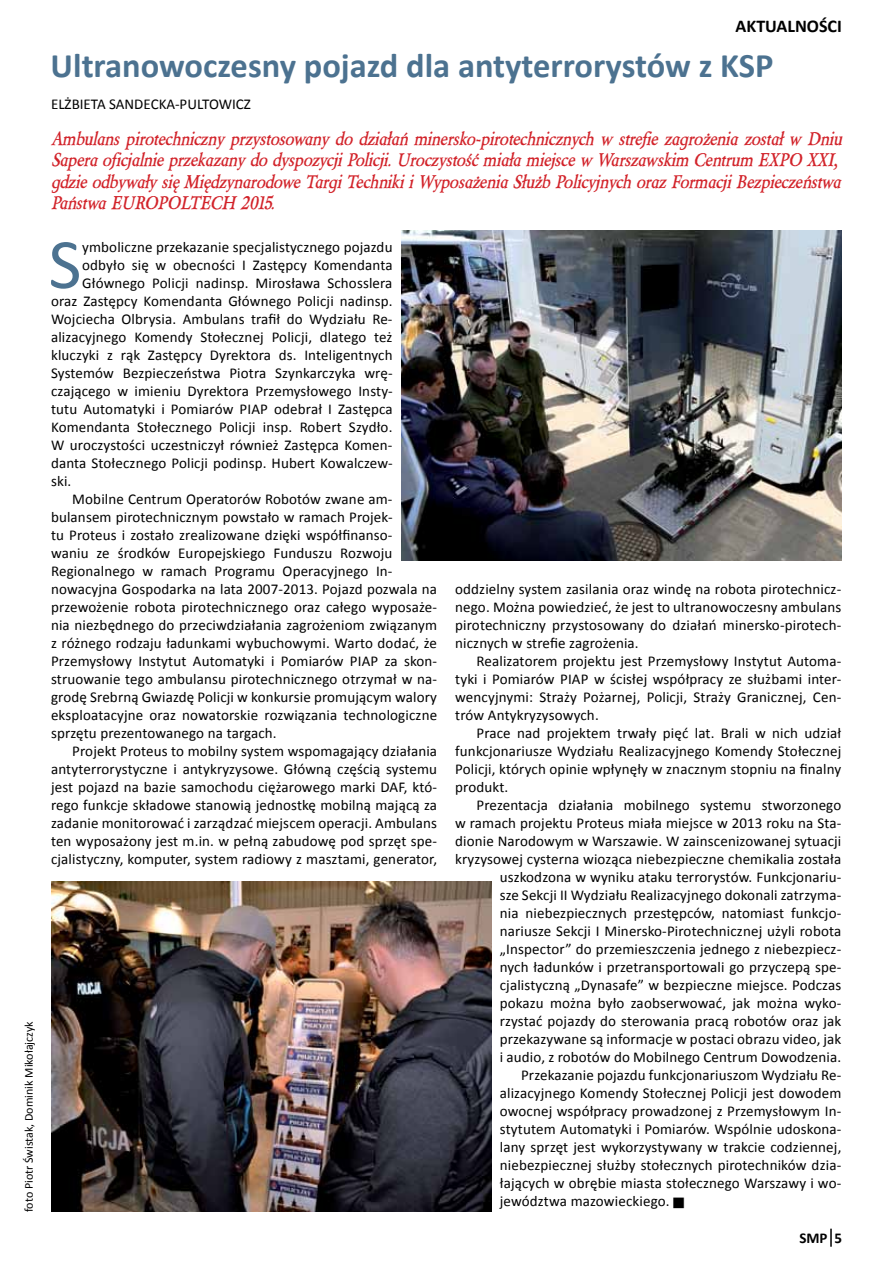
<style>
.page{position:relative;width:893px;height:1263px;background:#fff}
.page>*{position:absolute;margin:0;border:0;box-sizing:border-box;transform-origin:0 0}
.t1{font:71.7px "Calibri";color:#4c7290}
.t2{font:700 34.5px "Calibri";color:#4c7290}
.t3{font:italic 700 18px/21.6px "Berylium";color:#d2232a}
.t4{font:700 18px "Calibri";color:#000}
.t5{font:15px/18px "Calibri";letter-spacing:.01em;color:#000;text-align:justify}
.t6{font:700 15px "Calibri";color:#000}
.t7{font:12px "Calibri";color:#000}
</style>
<div class="page">
<svg style="left:830px;top:1229px;width:2px;height:18px"></svg>
<img style="left:401px;top:231px;width:440px;height:330px">
<img style="left:51px;top:882px;width:440px;height:330px">
<p class="t7" style="left:21px;top:1212px;width:192px;rotate:-90deg">foto Piotr Świstak, Dominik Mikołajczyk</p>
<p class="t4" style="left:736px;top:15px;width:108px">AKTUALNOŚCI</p>
<h2 class="t2" style="left:51px;top:43px;width:724px">Ultranowoczesny pojazd dla antyterrorystów z KSP</h2>
<p class="t5" style="left:51px;top:95px;width:201px">ELŻBIETA SANDECKA-PULTOWICZ</p>
<p class="t3" style="left:51px;top:128px;width:792px">Ambulans pirotechniczny przystosowany do działań minersko-pirotechnicznych w strefie zagrożenia został w Dniu Sapera oficjalnie przekazany do dyspozycji Policji. Uroczystość miała miejsce w Warszawskim Centrum EXPO XXI, gdzie odbywały się Międzynarodowe Targi Techniki i Wyposażenia Służb Policyjnych oraz Formacji Bezpieczeństwa Państwa EUROPOLTECH 2015.</p>
<h1 class="t1" style="left:49px;top:219px;width:34px">S</h1>
<p class="t5" style="left:82px;top:238px;width:312px">ymboliczne przekazanie specjalistycznego pojazdu</p>
<p class="t5" style="left:82px;top:256px;width:312px">odbyło się w obecności I Zastępcy Komendanta</p>
<p class="t5" style="left:82px;top:274px;width:312px">Głównego Policji nadinsp. Mirosława Schosslera</p>
<p class="t5" style="left:51px;top:292px;width:343px">oraz Zastępcy Komendanta Głównego Policji nadinsp.</p>
<p class="t5" style="left:51px;top:310px;width:343px">Wojciecha Olbrysia. Ambulans trafił do Wydziału Re-</p>
<p class="t5" style="left:51px;top:328px;width:343px">alizacyjnego Komendy Stołecznej Policji, dlatego też</p>
<p class="t5" style="left:51px;top:346px;width:343px">kluczyki z rąk Zastępcy Dyrektora ds. Inteligentnych</p>
<p class="t5" style="left:51px;top:364px;width:343px">Systemów Bezpieczeństwa Piotra Szynkarczyka wrę-</p>
<p class="t5" style="left:51px;top:382px;width:343px">czającego w imieniu Dyrektora Przemysłowego Insty-</p>
<p class="t5" style="left:51px;top:400px;width:343px">tutu Automatyki i Pomiarów PIAP odebrał I Zastępca</p>
<p class="t5" style="left:51px;top:418px;width:343px">Komendanta Stołecznego Policji insp. Robert Szydło.</p>
<p class="t5" style="left:51px;top:436px;width:343px">W uroczystości uczestniczył również Zastępca Komen-</p>
<p class="t5" style="left:51px;top:454px;width:343px">danta Stołecznego Policji podinsp. Hubert Kowalczew-</p>
<p class="t5" style="left:51px;top:472px;width:22px">ski.</p>
<p class="t5" style="left:72px;top:490px;width:322px">Mobilne Centrum Operatorów Robotów zwane am-</p>
<p class="t5" style="left:51px;top:508px;width:343px">bulansem pirotechnicznym powstało w ramach Projek-</p>
<p class="t5" style="left:51px;top:526px;width:343px">tu Proteus i zostało zrealizowane dzięki współfinanso-</p>
<p class="t5" style="left:51px;top:544px;width:343px">waniu ze środków Europejskiego Funduszu Rozwoju</p>
<p class="t5" style="left:51px;top:562px;width:343px">Regionalnego w ramach Programu Operacyjnego In-</p>
<p class="t5" style="left:51px;top:580px;width:388px">nowacyjna Gospodarka na lata 2007-2013. Pojazd pozwala na</p>
<p class="t5" style="left:51px;top:598px;width:388px">przewożenie robota pirotechnicznego oraz całego wyposaże-</p>
<p class="t5" style="left:51px;top:616px;width:388px">nia niezbędnego do przeciwdziałania zagrożeniom związanym</p>
<p class="t5" style="left:51px;top:634px;width:388px">z różnego rodzaju ładunkami wybuchowymi. Warto dodać, że</p>
<p class="t5" style="left:51px;top:652px;width:388px">Przemysłowy Instytut Automatyki i Pomiarów PIAP za skon-</p>
<p class="t5" style="left:51px;top:670px;width:388px">struowanie tego ambulansu pirotechnicznego otrzymał w na-</p>
<p class="t5" style="left:51px;top:688px;width:388px">grodę Srebrną Gwiazdę Policji w konkursie promującym walory</p>
<p class="t5" style="left:51px;top:706px;width:388px">eksploatacyjne oraz nowatorskie rozwiązania technologiczne</p>
<p class="t5" style="left:51px;top:724px;width:227px">sprzętu prezentowanego na targach.</p>
<p class="t5" style="left:72px;top:742px;width:366px">Projekt Proteus to mobilny system wspomagający działania</p>
<p class="t5" style="left:51px;top:760px;width:388px">antyterrorystyczne i antykryzysowe. Główną częścią systemu</p>
<p class="t5" style="left:51px;top:778px;width:388px">jest pojazd na bazie samochodu ciężarowego marki DAF, któ-</p>
<p class="t5" style="left:51px;top:796px;width:388px">rego funkcje składowe stanowią jednostkę mobilną mającą za</p>
<p class="t5" style="left:51px;top:814px;width:388px">zadanie monitorować i zarządzać miejscem operacji. Ambulans</p>
<p class="t5" style="left:51px;top:832px;width:388px">ten wyposażony jest m.in. w pełną zabudowę pod sprzęt spe-</p>
<p class="t5" style="left:51px;top:850px;width:388px">cjalistyczny, komputer, system radiowy z masztami, generator,</p>
<p class="t5" style="left:455px;top:580px;width:388px">oddzielny system zasilania oraz windę na robota pirotechnicz&shy;nego. Można powiedzieć, że jest to ultranowoczesny ambulans pirotechniczny przystosowany do działań minersko-pirotech&shy;nicznych w strefie zagrożenia.</p>
<p class="t5" style="left:455px;top:652px;width:388px;text-indent:21px">Realizatorem projektu jest Przemysłowy Instytut Automa&shy;tyki i Pomiarów PIAP w ścisłej współpracy ze służbami inter&shy;wencyjnymi: Straży Pożarnej, Policji, Straży Granicznej, Cen&shy;trów Antykryzysowych.</p>
<p class="t5" style="left:455px;top:724px;width:388px;text-indent:21px">Prace nad projektem trwały pięć lat. Brali w nich udział funkcjonariusze Wydziału Realizacyjnego Komendy Stołecznej Policji, których opinie wpłynęły w znacznym stopniu na finalny produkt.</p>
<p class="t5" style="left:476px;top:796px;width:366px">Prezentacja działania mobilnego systemu stworzonego</p>
<p class="t5" style="left:455px;top:814px;width:388px">w ramach projektu Proteus miała miejsce w 2013 roku na Sta-</p>
<p class="t5" style="left:455px;top:832px;width:388px">dionie Narodowym w Warszawie. W zainscenizowanej sytuacji</p>
<p class="t5" style="left:455px;top:850px;width:388px">kryzysowej cysterna wioząca niebezpieczne chemikalia została</p>
<p class="t5" style="left:500px;top:868px;width:343px">uszkodzona w wyniku ataku terrorystów. Funkcjonariu-</p>
<p class="t5" style="left:500px;top:886px;width:343px">sze Sekcji II Wydziału Realizacyjnego dokonali zatrzyma-</p>
<p class="t5" style="left:500px;top:904px;width:343px">nia niebezpiecznych przestępców, natomiast funkcjo-</p>
<p class="t5" style="left:500px;top:922px;width:343px">nariusze Sekcji I Minersko-Pirotechnicznej użyli robota</p>
<p class="t5" style="left:500px;top:940px;width:343px">„Inspector” do przemieszczenia jednego z niebezpiecz-</p>
<p class="t5" style="left:500px;top:958px;width:343px">nych ładunków i przetransportowali go przyczepą spe-</p>
<p class="t5" style="left:500px;top:976px;width:343px">cjalistyczną „Dynasafe” w bezpieczne miejsce. Podczas</p>
<p class="t5" style="left:500px;top:994px;width:343px">pokazu można było zaobserwować, jak można wyko-</p>
<p class="t5" style="left:500px;top:1012px;width:343px">rzystać pojazdy do sterowania pracą robotów oraz jak</p>
<p class="t5" style="left:500px;top:1030px;width:343px">przekazywane są informacje w postaci obrazu video, jak</p>
<p class="t5" style="left:500px;top:1048px;width:343px">i audio, z robotów do Mobilnego Centrum Dowodzenia.</p>
<p class="t5" style="left:521px;top:1066px;width:322px">Przekazanie pojazdu funkcjonariuszom Wydziału Re-</p>
<p class="t5" style="left:500px;top:1084px;width:343px">alizacyjnego Komendy Stołecznej Policji jest dowodem</p>
<p class="t5" style="left:500px;top:1102px;width:343px">owocnej współpracy prowadzonej z Przemysłowym In-</p>
<p class="t5" style="left:500px;top:1120px;width:343px">stytutem Automatyki i Pomiarów. Wspólnie udoskona-</p>
<p class="t5" style="left:500px;top:1138px;width:343px">lany sprzęt jest wykorzystywany w trakcie codziennej,</p>
<p class="t5" style="left:500px;top:1156px;width:343px">niebezpiecznej służby stołecznych pirotechników dzia-</p>
<p class="t5" style="left:500px;top:1174px;width:343px">łających w obrębie miasta stołecznego Warszawy i wo-</p>
<p class="t5" style="left:500px;top:1192px;width:171px">jewództwa mazowieckiego.</p>
<p class="t6" style="left:799px;top:1228px;width:44px">SMP 5</p>
</div>
